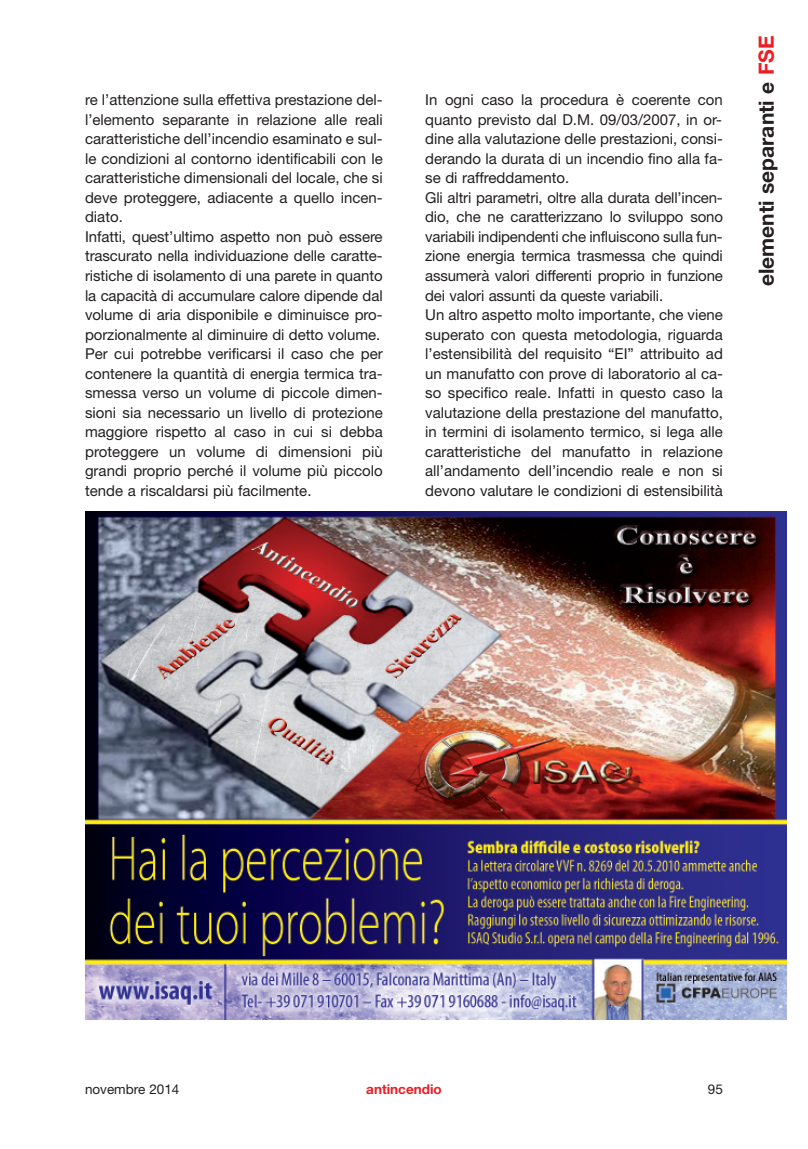
<style>
.page{position:relative;width:808px;height:1149px;background:#fff}
.page>*{position:absolute;margin:0;border:0;box-sizing:border-box;transform-origin:0 0}
.t1{font:700 21px "Helvetica Neue";color:#231f20}
.t2{font:15px/19.5px "Helvetica Neue";color:#231f20}
.t3{font:13.5px "Helvetica Neue";color:#231f20}
.t4{font:700 13.5px "Helvetica Neue";color:#ee1d23}
.s1{color:#ee1d23}
</style>
<div class="page">
<img style="left:85px;top:511px;width:702px;height:508px">
<p class="t2" style="left:85px;top:90px;width:299px">re l’attenzione sulla effettiva prestazione del&shy;l’elemento separante in relazione alle reali caratteristiche dell’incendio esaminato e sul&shy;le condizioni al contorno identificabili con le caratteristiche dimensionali del locale, che si deve proteggere, adiacente a quello incen&shy;diato.<br>Infatti, quest’ultimo aspetto non può essere trascurato nella individuazione delle caratte&shy;ristiche di isolamento di una parete in quanto la capacità di accumulare calore dipende dal volume di aria disponibile e diminuisce pro&shy;porzionalmente al diminuire di detto volume.<br>Per cui potrebbe verificarsi il caso che per contenere la quantità di energia termica tra&shy;smessa verso un volume di piccole dimen&shy;sioni sia necessario un livello di protezione maggiore rispetto al caso in cui si debba proteggere un volume di dimensioni più grandi proprio perché il volume più piccolo tende a riscaldarsi più facilmente.</p>
<p class="t2" style="left:425px;top:90px;width:299px">In ogni caso la procedura è coerente con quanto previsto dal D.M. 09/03/2007, in or&shy;dine alla valutazione delle prestazioni, consi&shy;derando la durata di un incendio fino alla fa&shy;se di raffreddamento.<br>Gli altri parametri, oltre alla durata dell’incen&shy;dio, che ne caratterizzano lo sviluppo sono variabili indipendenti che influiscono sulla fun&shy;zione energia termica trasmessa che quindi assumerà valori differenti proprio in funzione dei valori assunti da queste variabili.<br>Un altro aspetto molto importante, che viene superato con questa metodologia, riguarda l’estensibilità del requisito “EI” attribuito ad un manufatto con prove di laboratorio al ca&shy;so specifico reale. Infatti in questo caso la valutazione della prestazione del manufatto, in termini di isolamento termico, si lega alle caratteristiche del manufatto in relazione all’andamento dell’incendio reale e non si devono valutare le condizioni di estensibilità</p>
<h1 class="t1" style="left:753px;top:286px;width:252px;rotate:-90deg">elementi separanti e <span class="s1">FSE</span></h1>
<p class="t3" style="left:85px;top:1080px;width:96px">novembre 2014</p>
<p class="t4" style="left:366px;top:1080px;width:77px">antincendio</p>
<p class="t3" style="left:708px;top:1080px;width:17px">95</p>
</div>
